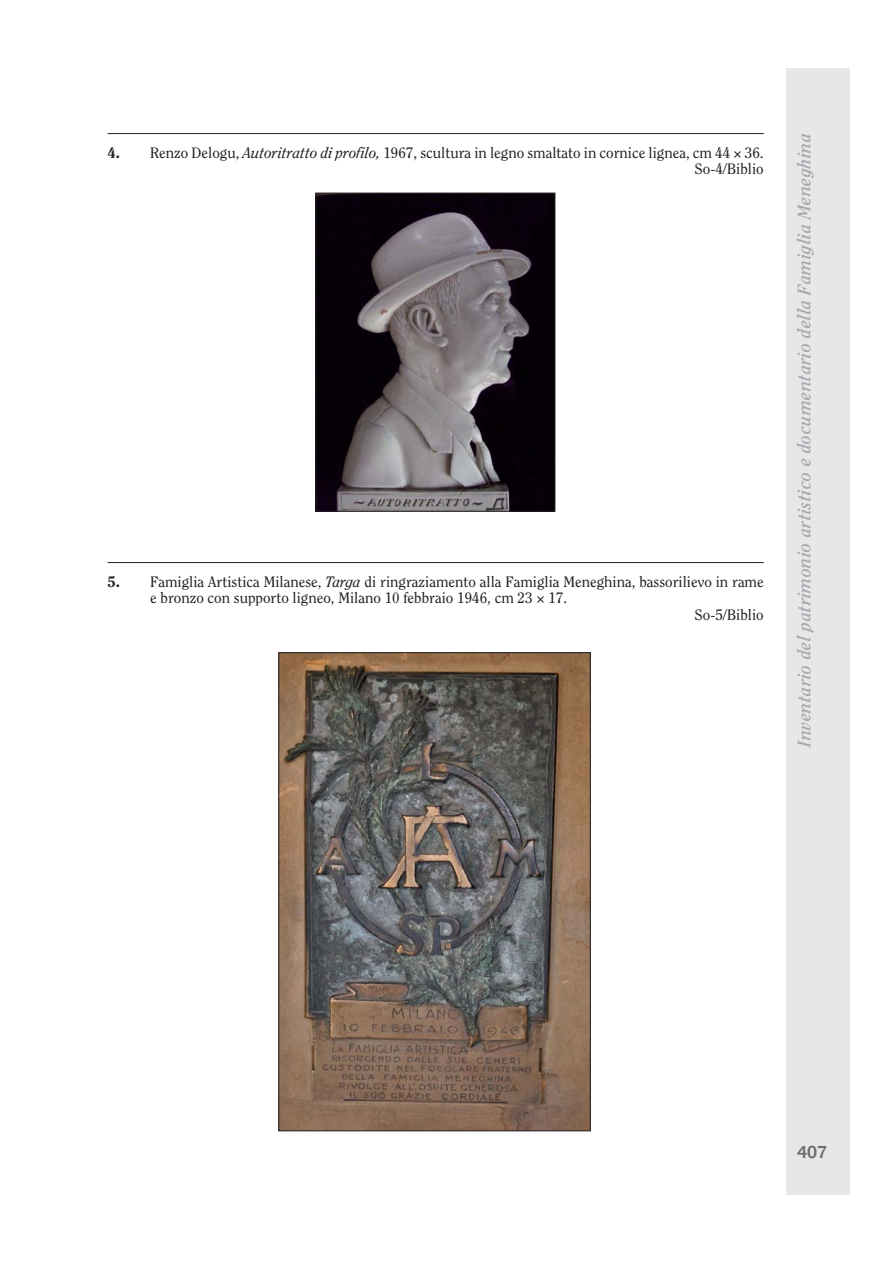
<style>
.page{position:relative;width:893px;height:1263px;background:#fff}
.page>*{position:absolute;margin:0;border:0;box-sizing:border-box;transform-origin:0 0}
.t1{font:italic 700 18px "Clearface";letter-spacing:.025em;color:#a7a9ac}
.t2{font:500 18px "Folio";color:#6d6e70}
.t3{font:15px/16.5px "Clearface";color:#231f20;text-align:right}
.s1{font-weight:800}
.s2{font-style:italic}
</style>
<div class="page">
<hr style="left:108px;top:133px;width:656px;height:1px;background:#231f20">
<hr style="left:108px;top:562px;width:656px;height:1px;background:#231f20">
<div style="left:786px;top:68px;width:64px;height:1127px;background:#e6e7e8"></div>
<img style="left:318px;top:195px;width:235px;height:314px">
<div style="left:316px;top:193px;width:239px;height:318px;border:1px solid #231f20"></div>
<img style="left:281px;top:654px;width:307px;height:475px">
<div style="left:279px;top:652px;width:311px;height:479px;border:1px solid #231f20"></div>
<p class="t3" style="left:108px;top:145px;width:658px"><span class="s1">4.</span> Renzo Delogu, <span class="s2">Autoritratto di profilo,</span> 1967, scultura in legno smaltato in cornice lignea, cm 44 36.<br>So-4/Biblio</p>
<p class="t3" style="left:108px;top:574px;width:658px"><span class="s1">5.</span> Famiglia Artistica Milanese, <span class="s2">Targa</span> di ringraziamento alla Famiglia Meneghina, bassorilievo in rame</p>
<p class="t3" style="left:150px;top:591px;width:418px">e bronzo con supporto ligneo, Milano 10 febbraio 1946, cm 23 17.</p>
<p class="t3" style="left:694px;top:607px;width:71px">So-5/Biblio</p>
<p class="t1" style="left:796px;top:747px;width:615px;rotate:-90deg">Inventario del patrimonio artistico e documentario della Famiglia Meneghina</p>
<p class="t2" style="left:797px;top:1145px;width:32px">407</p>
</div>
